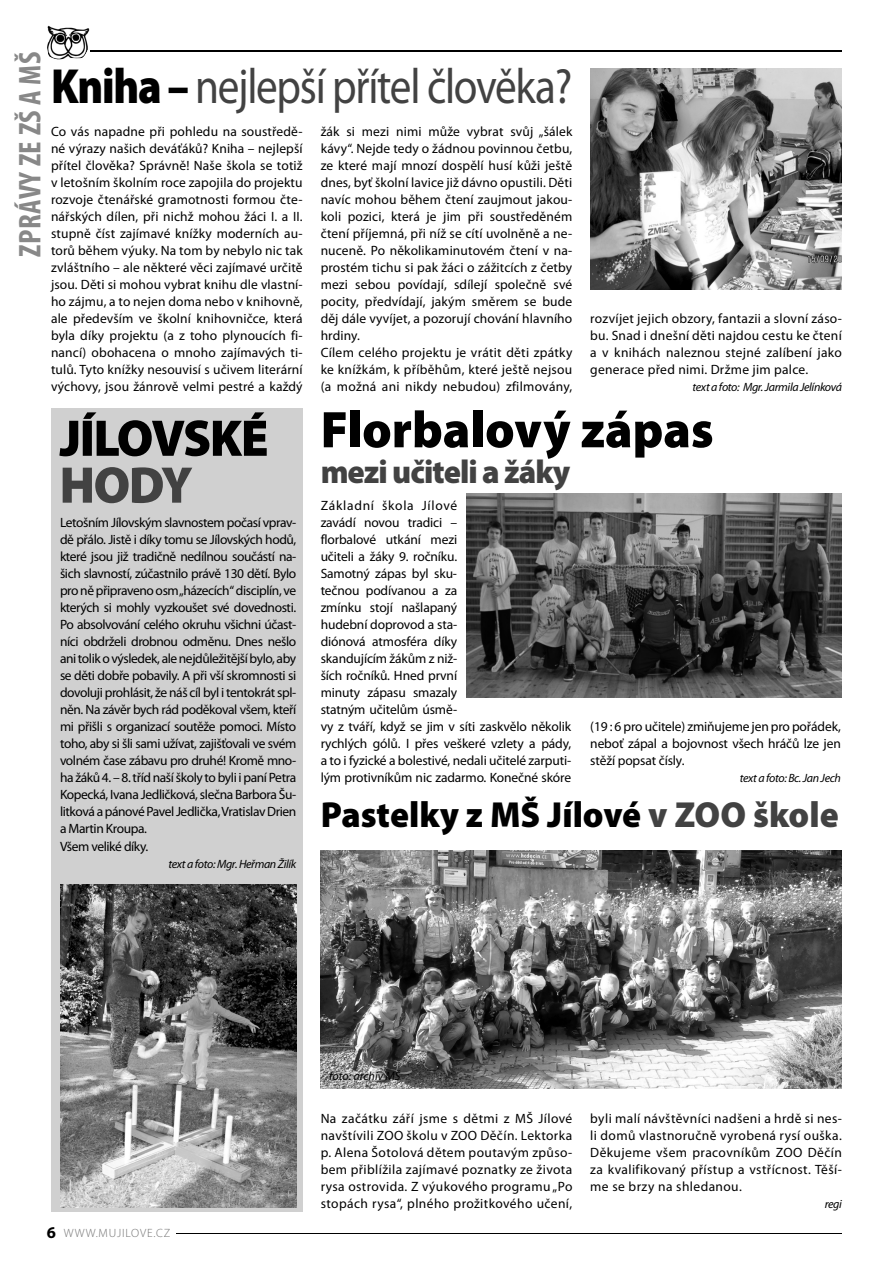
<style>
.page{position:relative;width:893px;height:1263px;background:#fff}
.page>*{position:absolute;margin:0;border:0;box-sizing:border-box;transform-origin:0 0}
.t1{font:900 51.9px "Myriad Pro";color:#000}
.t2{font:900 51.9px "Myriad Pro";letter-spacing:-.03em;color:#000}
.t3{font:900 51.9px "Myriad Pro";color:#424242}
.t4{font:49.65px "Myriad Pro";letter-spacing:-.03em;color:#424242;scale:.87 1}
.t5{font:900 36.3px "Myriad Pro";color:#000}
.t6{font:900 33px "Myriad Pro";letter-spacing:-.03em;color:#424242}
.t7{font:700 condensed 31.5px "Myriad Pro";letter-spacing:.02em;color:#888}
.t8{font:13.5px/17px "Myriad Pro";letter-spacing:-.01em;color:#000;text-align:justify}
.t9{font:13.5px/17px "Myriad Pro";letter-spacing:-.03em;color:#000}
.t10{font:13.5px/17px "Myriad Pro";letter-spacing:.01em;color:#000}
.t11{font:italic 12px "Myriad Pro";letter-spacing:-.03em;color:#000}
.t12{font:300 12px "Myriad Pro";letter-spacing:.07em;color:#717171}
.t13{font:italic 12px "Myriad Pro";color:#000}
.s1{font-weight:900;color:#000}
.s2{color:#424242}
.s3{font-weight:700;font-size:16.5px;color:#000}
</style>
<div class="page">
<img style="left:47px;top:25px;width:53px;height:35px">
<hr style="left:177px;top:1233px;width:665px;height:1px;background:#000">
<hr style="left:90px;top:51px;width:716px;height:1px;background:#000">
<hr style="left:796px;top:51px;width:46px;height:1px;background:#000">
<div style="left:51px;top:408px;width:252px;height:804px;background:#d0d0d0"></div>
<img style="left:590px;top:68px;width:252px;height:221px">
<img style="left:60px;top:884px;width:236px;height:324px">
<img style="left:466px;top:493px;width:376px;height:204px">
<img style="left:321px;top:850px;width:521px;height:239px">
<h3 class="t7" style="left:19px;top:257px;width:207px;rotate:-90deg">ZPRÁVY ZE ZŠ A MŠ</h3>
<h2 class="t4" style="left:51px;top:68px;width:601px"><span class="s1">Kniha –</span> nejlepší přítel člověka?</h2>
<p class="t8" style="left:51px;top:124px;width:253px">Co vás napadne při pohledu na soustředě&shy;né výrazy našich deváťáků? Kniha – nejlepší přítel člověka? Správně! Naše škola se totiž v letošním školním roce zapojila do projektu rozvoje čtenářské gramotnosti formou čte&shy;nářských dílen, při nichž mohou žáci I. a II. stupně číst zajímavé knížky moderních au&shy;torů během výuky. Na tom by nebylo nic tak zvláštního – ale některé věci zajímavé určitě jsou. Děti si mohou vybrat knihu dle vlastní&shy;ho zájmu, a to nejen doma nebo v knihovně, ale především ve školní knihovničce, která byla díky projektu (a z toho plynoucích fi&shy;nancí) obohacena o mnoho zajímavých ti&shy;tulů. Tyto knížky nesouvisí s učivem literární výchovy, jsou žánrově velmi pestré a každý</p>
<p class="t10" style="left:321px;top:124px;width:253px">žák si mezi nimi může vybrat svůj „šálek kávy“. Nejde tedy o žádnou povinnou četbu, ze které mají mnozí dospělí husí kůži ještě dnes, byť školní lavice již dávno opustili. Děti navíc mohou během čtení zaujmout jakou&shy;koli pozici, která je jim při soustředěném čtení příjemná, při níž se cítí uvolněně a ne&shy;nuceně. Po několikaminutovém čtení v na&shy;prostém tichu si pak žáci o zážitcích z četby mezi sebou povídají, sdílejí společně své pocity, předvídají, jakým směrem se bude děj dále vyvíjet, a pozorují chování hlavního hrdiny.<br>Cílem celého projektu je vrátit děti zpátky ke knížkám, k příběhům, které ještě nejsou (a možná ani nikdy nebudou) zfilmovány,</p>
<p class="t8" style="left:590px;top:311px;width:253px">rozvíjet jejich obzory, fantazii a slovní záso&shy;bu. Snad i dnešní děti najdou cestu ke čtení a v knihách naleznou stejné zalíbení jako generace před nimi. Držme jim palce.</p>
<p class="t11" style="left:692px;top:383px;width:151px">text a foto: Mgr. Jarmila Jelínková</p>
<h1 class="t2" style="left:60px;top:418px;width:211px">JÍLOVSKÉ</h1>
<h1 class="t3" style="left:60px;top:465px;width:135px">HODY</h1>
<p class="t9" style="left:60px;top:515px;width:238px">Letošním Jílovským slavnostem počasí vprav&shy;dě přálo. Jistě i díky tomu se Jílovských hodů, které jsou již tradičně nedílnou součástí na&shy;šich slavností, zúčastnilo právě 130 dětí. Bylo pro ně připraveno osm „házecích“ disciplín, ve kterých si mohly vyzkoušet své dovednosti.<br>Po absolvování celého okruhu všichni účast&shy;níci obdrželi drobnou odměnu. Dnes nešlo ani tolik o výsledek, ale nejdůležitější bylo, aby se děti dobře pobavily. A při vší skromnosti si dovoluji prohlásit, že náš cíl byl i tentokrát spl&shy;něn. Na závěr bych rád poděkoval všem, kteří mi přišli s organizací soutěže pomoci. Místo toho, aby si šli sami užívat, zajišťovali ve svém volném čase zábavu pro druhé! Kromě mno&shy;ha žáků 4. – 8. tříd naší školy to byli i paní Petra Kopecká, Ivana Jedličková, slečna Barbora Šu&shy;litková a pánové Pavel Jedlička, Vratislav Drien a Martin Kroupa.<br>Všem veliké díky.</p>
<p class="t11" style="left:168px;top:859px;width:129px">text a foto: Mgr. Heřman Žilík</p>
<h1 class="t1" style="left:321px;top:410px;width:394px">Florbalový zápas</h1>
<h3 class="t6" style="left:321px;top:459px;width:251px">mezi učiteli a žáky</h3>
<p class="t8" style="left:321px;top:498px;width:252px;text-align:left">Základní škola Jílové<br>zavádí novou tradici –<br>florbalové utkání mezi<br>učiteli a žáky 9. ročníku.<br>Samotný zápas byl sku-<br>tečnou podívanou a za<br>zmínku stojí našlapaný<br>hudební doprovod a sta-<br>diónová atmosféra díky<br>skandujícím žákům z niž-<br>ších ročníků. Hned první<br>minuty zápasu smazaly<br>statným učitelům úsmě-<br>vy z tváří, když se jim v síti zaskvělo několik rychlých gólů. I přes veškeré vzlety a pády, a to i fyzické a bolestivé, nedali učitelé zarputi&shy;lým protivníkům nic zadarmo. Konečné skóre</p>
<p class="t8" style="left:590px;top:719px;width:252px">(19 : 6 pro učitele) zmiňujeme jen pro pořádek, neboť zápal a bojovnost všech hráčů lze jen stěží popsat čísly.</p>
<p class="t11" style="left:740px;top:774px;width:103px">text a foto: Bc. Jan Jech</p>
<h3 class="t5" style="left:321px;top:801px;width:520px">Pastelky z MŠ Jílové <span class="s2">v ZOO škole</span></h3>
<p class="t13" style="left:329px;top:1071px;width:73px">foto: archiv MŠ</p>
<p class="t8" style="left:321px;top:1111px;width:253px">Na začátku září jsme s dětmi z MŠ Jílové navštívili ZOO školu v ZOO Děčín. Lektorka p. Alena Šotolová dětem poutavým způso&shy;bem přiblížila zajímavé poznatky ze života rysa ostrovida. Z výukového programu „Po stopách rysa“, plného prožitkového učení,</p>
<p class="t8" style="left:590px;top:1111px;width:253px">byli malí návštěvníci nadšeni a hrdě si nes&shy;li domů vlastnoručně vyrobená rysí ouška.<br>Děkujeme všem pracovníkům ZOO Děčín za kvalifikovaný přístup a vstřícnost. Těší&shy;me se brzy na shledanou.</p>
<p class="t11" style="left:825px;top:1199px;width:19px">regi</p>
<p class="t12" style="left:47px;top:1229px;width:125px"><span class="s3">6</span> WWW.MUJILOVE.CZ</p>
</div>
